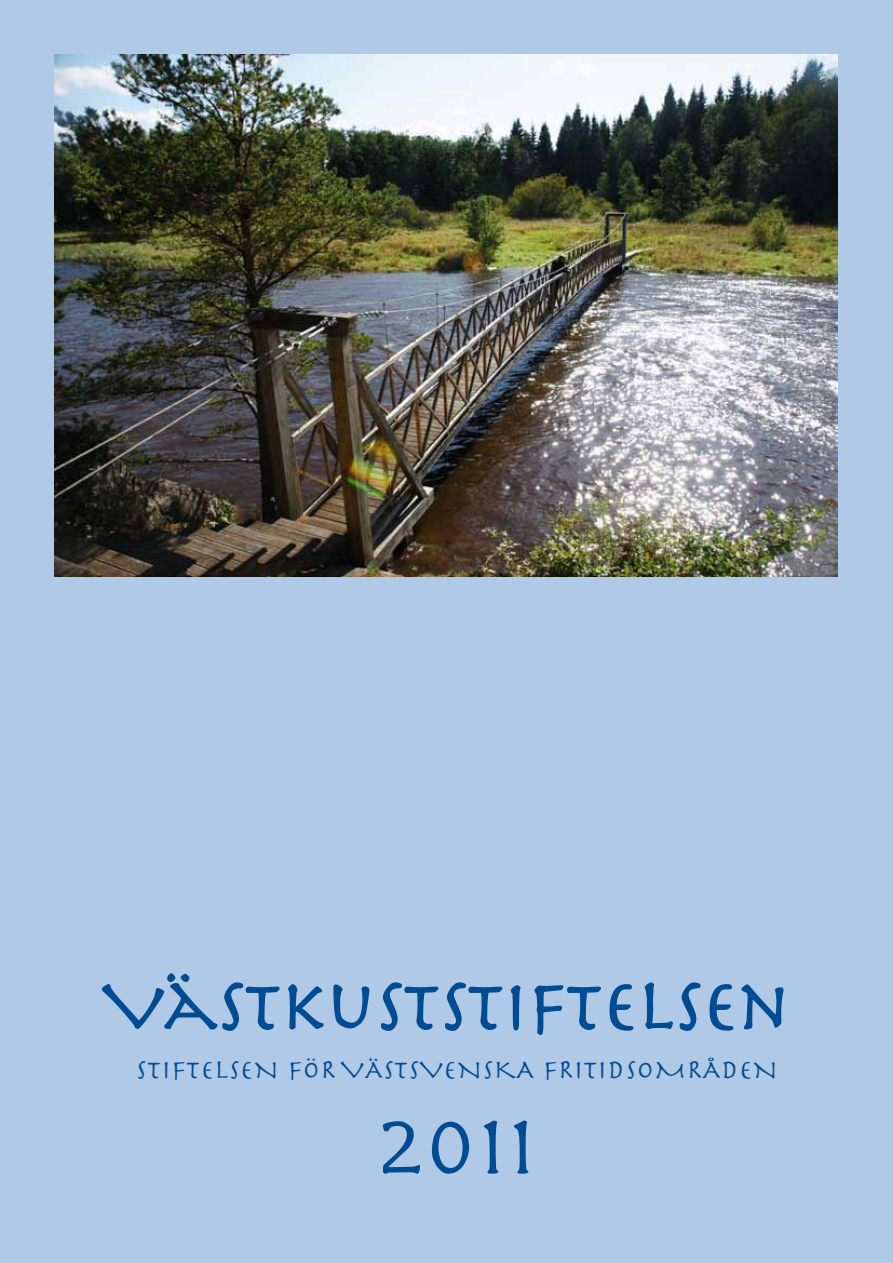
<style>
.page{position:relative;width:893px;height:1263px;background:#b0c9e6}
.page>*{position:absolute;margin:0;border:0;box-sizing:border-box;transform-origin:0 0}
.t1{font:90px "Herculanum";color:#004c93}
.t2{font:72px "Herculanum";color:#004c93}
.t3{font:27px "Herculanum";letter-spacing:.025em;color:#004c93}
</style>
<div class="page">
<svg style="left:101px;top:973px;width:179px;height:58px"></svg>
<svg style="left:288px;top:984px;width:36px;height:46px"></svg>
<svg style="left:333px;top:984px;width:37px;height:45px"></svg>
<svg style="left:381px;top:982px;width:122px;height:49px"></svg>
<svg style="left:510px;top:985px;width:11px;height:46px"></svg>
<svg style="left:534px;top:985px;width:67px;height:50px"></svg>
<svg style="left:609px;top:984px;width:25px;height:47px"></svg>
<svg style="left:644px;top:982px;width:57px;height:49px"></svg>
<svg style="left:709px;top:984px;width:25px;height:47px"></svg>
<svg style="left:741px;top:984px;width:43px;height:46px"></svg>
<img style="left:54px;top:54px;width:783px;height:522px">
<h2 class="t2" style="left:102px;top:960px;width:690px">VÄSTKUSTSTIFTELSEN</h2>
<p class="t3" style="left:136px;top:1052px;width:643px">STIFTELSEN FÖR VÄSTSVENSKA FRITIDSOMRÅDEN</p>
<h1 class="t1" style="left:377px;top:1089px;width:162px">2011</h1>
</div>
